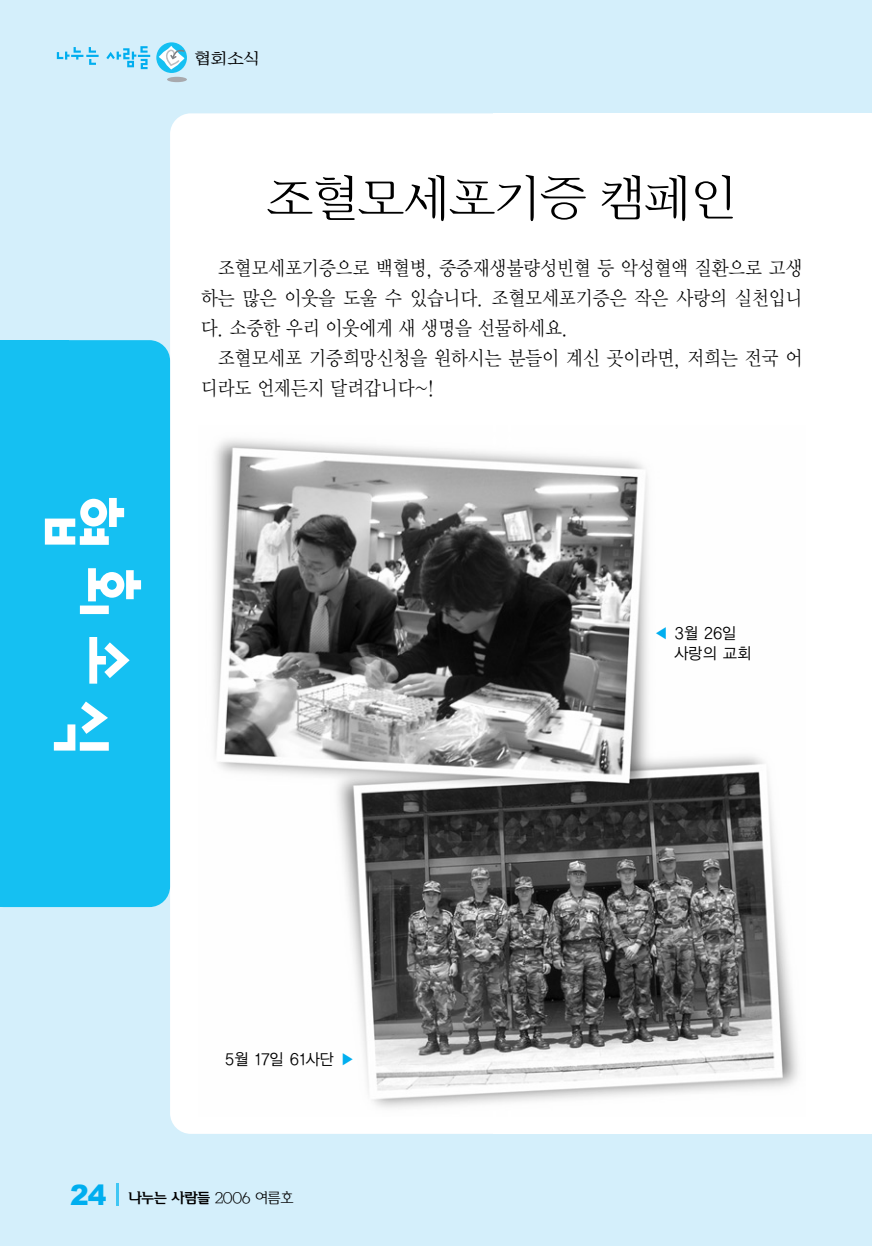
<style>
.page{position:relative;width:872px;height:1246px;background:#d4effb}
.page>*{position:absolute;margin:0;border:0;box-sizing:border-box;transform-origin:0 0}
.t1{font:52px "Sand Sa L";letter-spacing:-.025em;color:#000}
.t2{font:20px/30px "Y Mj O12";letter-spacing:-.065em;color:#000;text-align:justify;scale:.9 1}
.t3{font:16px/20px "YGO12";letter-spacing:-.07em;color:#000;scale:.95 1}
.t4{font:16px "San Ns B";color:#000;scale:1.1 1}
.t5{font:14px "Soma L";letter-spacing:-.1em;color:#000}
.s1{color:#00aeef}
.s2{font-family:"Arial";font-weight:900;font-size:28px;color:#00aeef}
.s3{font-family:"Soma M"}
</style>
<div class="page">
<svg style="left:156px;top:42px;width:31px;height:31px"></svg>
<svg style="left:159px;top:46px;width:26px;height:24px"></svg>
<div style="left:167px;top:77px;width:20px;height:5px;background:#a8a9ad;border-radius:50%"></div>
<svg style="left:57px;top:47px;width:42px;height:18px"></svg>
<svg style="left:106px;top:46px;width:44px;height:23px"></svg>
<hr style="left:116px;top:1183px;width:3px;height:23px;background:#40c7f4">
<div style="left:170px;top:113px;width:702px;height:1021px;background:#fff;border-radius:21px"></div>
<div style="left:493px;top:113px;width:379px;height:1021px;background:#fff"></div>
<div style="left:68px;top:340px;width:102px;height:567px;background:#15c0f2"></div>
<div style="left:0;top:340px;width:68px;height:567px;background:#15c0f2"></div>
<svg style="left:45px;top:498px;width:79px;height:47px"></svg>
<svg style="left:80px;top:568px;width:61px;height:46px;background:#7ddcf7"></svg>
<svg style="left:89px;top:637px;width:41px;height:47px;background:#76daf7"></svg>
<svg style="left:54px;top:702px;width:55px;height:49px"></svg>
<img style="left:214px;top:439px;width:584px;height:669px">
<p class="t4" style="left:195px;top:51px;width:61px">협회소식</p>
<h1 class="t1" style="left:267px;top:175px;width:472px">조혈모세포기증 캠페인</h1>
<p class="t2" style="left:200px;top:254px;width:671px;text-indent:17px">조혈모세포기증으로 백혈병, 중증재생불량성빈혈 등 악성혈액 질환으로 고생 하는 많은 이웃을 도울 수 있습니다. 조혈모세포기증은 작은 사랑의 실천입니 다. 소중한 우리 이웃에게 새 생명을 선물하세요.</p>
<p class="t2" style="left:200px;top:344px;width:671px;text-indent:17px">조혈모세포 기증희망신청을 원하시는 분들이 계신 곳이라면, 저희는 전국 어 디라도 언제든지 달려갑니다~!</p>
<p class="t3" style="left:225px;top:1050px;width:139px">5월 17일 61사단 <span class="s1">▶</span></p>
<p class="t5" style="left:70px;top:1192px;width:225px"><span class="s2">24</span> <span class="s3">나누는 사람들</span> 2006 여름호</p>
<p class="t3" style="left:674px;top:625px;width:84px;text-indent:-20px"><span class="s1">◀</span> 3월 26일 사랑의 교회</p>
</div>
